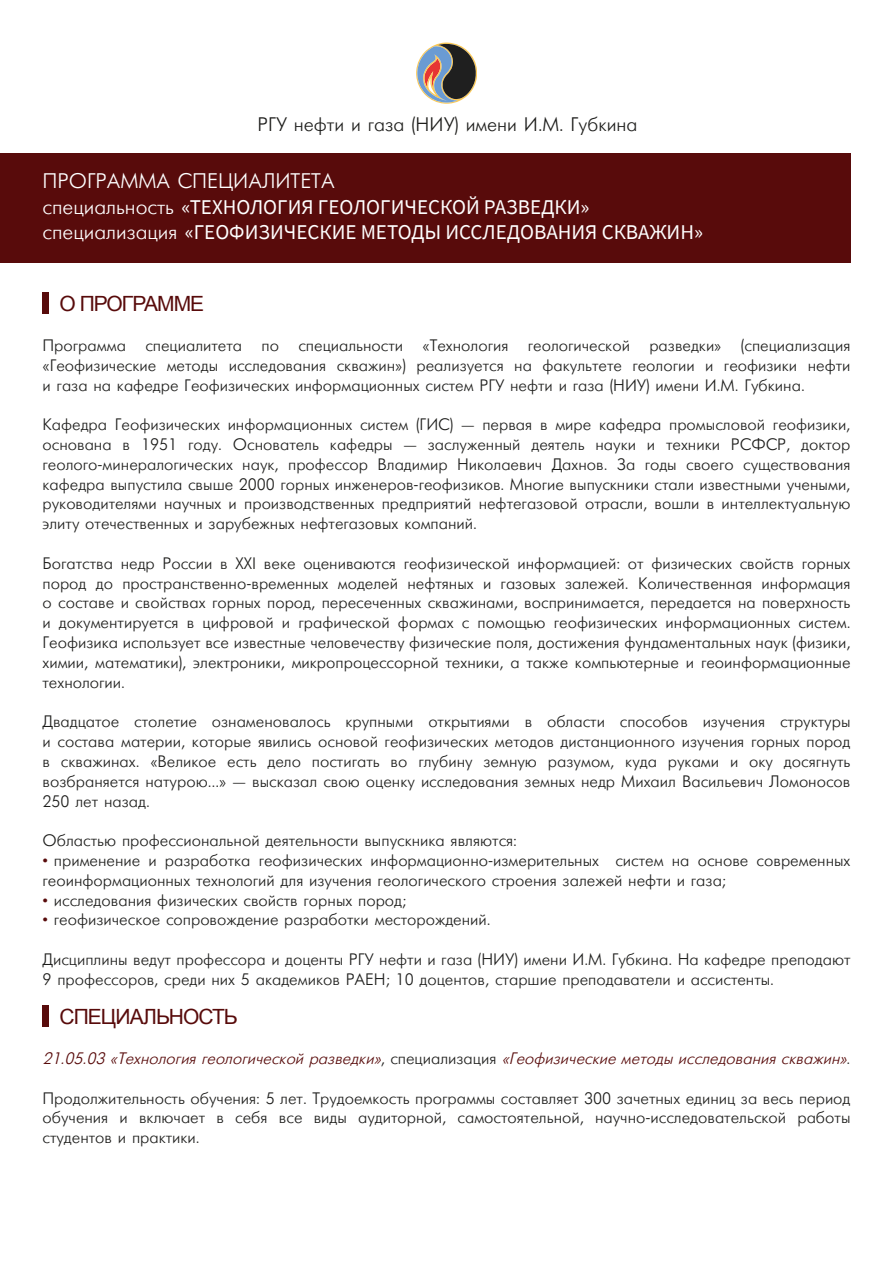
<style>
.page{position:relative;width:893px;height:1263px;background:#fff}
.page>*{position:absolute;margin:0;border:0;box-sizing:border-box;transform-origin:0 0}
.t1{font:21px/25.2px "Source Sans Pro";color:#fff}
.t2{font:21px "Arial";letter-spacing:-.045em;color:#580b0b}
.t3{font:21px "Futuris Cyrillic";color:#fff}
.t4{font:19.5px "Futuris Cyrillic";color:#1d1d1b}
.t5{font:16.5px/19.8px "Futuris Cyrillic";color:#1d1d1b;text-align:justify}
.t6{font:italic 16.5px "Futuris Cyrillic";color:#580b0b}
.s1{font-family:"Futuris Cyrillic"}
.s2{color:#580b0b}
.s3{font-style:normal;color:#1d1d1b}
</style>
<div class="page">
<div style="left:43px;top:292px;width:6px;height:22px;background:#580b0b"></div>
<div style="left:43px;top:1004px;width:6px;height:22px;background:#580b0b"></div>
<div style="left:0;top:153px;width:850px;height:110px;background:#580b0b"></div>
<svg style="left:416px;top:43px;width:61px;height:61px"></svg>
<p class="t4" style="left:258px;top:115px;width:381px">РГУ нефти и газа (НИУ) имени И.М. Губкина</p>
<p class="t3" style="left:43px;top:171px;width:294px">ПРОГРАММА СПЕЦИАЛИТЕТА</p>
<p class="t1" style="left:43px;top:194px;width:662px"><span class="s1">специальность</span> «ТЕХНОЛОГИЯ ГЕОЛОГИЧЕСКОЙ РАЗВЕДКИ» <span class="s1">специализация</span> «ГЕОФИЗИЧЕСКИЕ МЕТОДЫ ИССЛЕДОВАНИЯ СКВАЖИН»</p>
<p class="t2" style="left:60px;top:290px;width:146px">О ПРОГРАММЕ</p>
<p class="t5" style="left:43px;top:336px;width:809px">Программа специалитета по специальности «Технология геологической разведки» (специализация «Геофизические методы исследования скважин») реализуется на факультете геологии и геофизики нефти и газа на кафедре Геофизических информационных систем РГУ нефти и газа (НИУ) имени И.М. Губкина.</p>
<p class="t5" style="left:43px;top:415px;width:809px">Кафедра Геофизических информационных систем (ГИС) — первая в мире кафедра промысловой геофизики, основана в 1951 году. Основатель кафедры — заслуженный деятель науки и техники РСФСР, доктор геолого-минералогических наук, профессор Владимир Николаевич Дахнов. За годы своего существования кафедра выпустила свыше 2000 горных инженеров-геофизиков. Многие выпускники стали известными учеными, руководителями научных и производственных предприятий нефтегазовой отрасли, вошли в интеллектуальную элиту отечественных и зарубежных нефтегазовых компаний.</p>
<p class="t5" style="left:43px;top:554px;width:809px">Богатства недр России в XXI веке оцениваются геофизической информацией: от физических свойств горных пород до пространственно-временных моделей нефтяных и газовых залежей. Количественная информация о составе и свойствах горных пород, пересеченных скважинами, воспринимается, передается на поверхность и документируется в цифровой и графической формах с помощью геофизических информационных систем.<br>Геофизика использует все известные человечеству физические поля, достижения фундаментальных наук (физики, химии, математики), электроники, микропроцессорной техники, а также компьютерные и геоинформационные технологии.</p>
<p class="t5" style="left:43px;top:712px;width:809px">Двадцатое столетие ознаменовалось крупными открытиями в области способов изучения структуры и состава материи, которые явились основой геофизических методов дистанционного изучения горных пород в скважинах. «Великое есть дело постигать во глубину земную разумом, куда руками и оку досягнуть возбраняется натурою…» — высказал свою оценку исследования земных недр Михаил Васильевич Ломоносов 250 лет назад.</p>
<p class="t5" style="left:43px;top:831px;width:476px">Областью профессиональной деятельности выпускника являются:</p>
<p class="t5" style="left:43px;top:851px;width:809px"><span class="s2">•</span> применение и разработка геофизических информационно-измерительных систем на основе современных геоинформационных технологий для изучения геологического строения залежей нефти и газа;</p>
<p class="t5" style="left:43px;top:890px;width:365px"><span class="s2">•</span> исследования физических свойств горных пород;</p>
<p class="t5" style="left:43px;top:910px;width:450px"><span class="s2">•</span> геофизическое сопровождение разработки месторождений.</p>
<p class="t5" style="left:43px;top:950px;width:809px">Дисциплины ведут профессора и доценты РГУ нефти и газа (НИУ) имени И.М. Губкина. На кафедре преподают<br>9 профессоров, среди них 5 академиков РАЕН; 10 доцентов, старшие преподаватели и ассистенты.</p>
<p class="t2" style="left:60px;top:1003px;width:180px">СПЕЦИАЛЬНОСТЬ</p>
<p class="t6" style="left:43px;top:1050px;width:810px">21.05.03 «Технология геологической разведки»<span class="s3">, с п е ц и а л и з а ц и я</span> «Геофизические методы исследования скважин»<span class="s3">.</span></p>
<p class="t5" style="left:43px;top:1088px;width:809px">Продолжительность обучения: 5 лет. Трудоемкость программы составляет 300 зачетных единиц за весь период обучения и включает в себя все виды аудиторной, самостоятельной, научно-исследовательской работы студентов и практики.</p>
</div>
